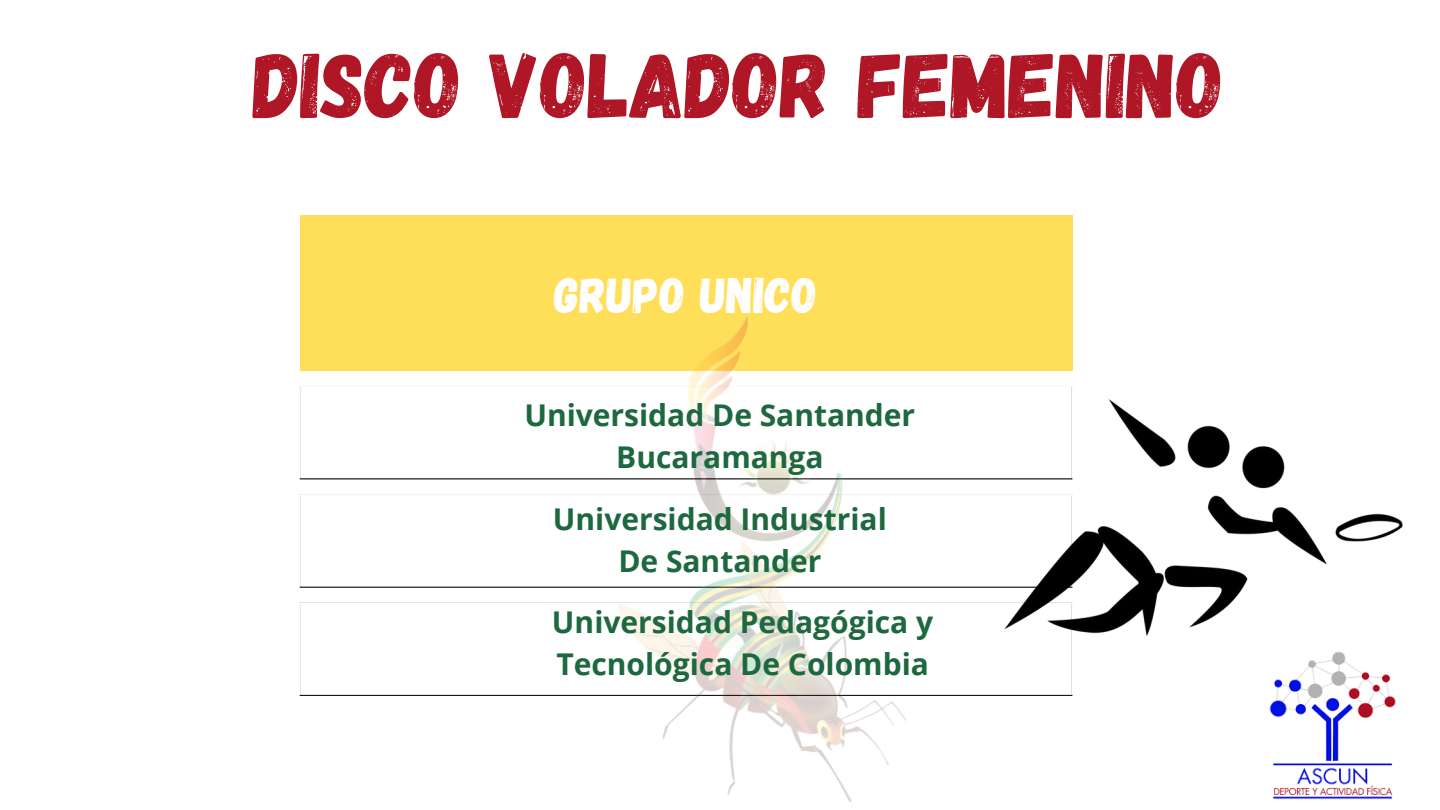
<style>
.page{position:relative;width:1440px;height:810px;background:#fff}
.page>*{position:absolute;margin:0;border:0;box-sizing:border-box;transform-origin:0 0}
.t1{font:92px "Gagalin";color:#af1626}
.t2{font:50px "Gagalin";color:#fff}
.t3{font:700 30px/42px "Open Sans";color:#1d683e;text-align:center}
</style>
<div class="page">
<div style="left:300px;top:216px;width:772px;height:155px;background:#ffde59"></div>
<svg style="left:300px;top:387px;width:772px;height:308px"></svg>
<hr style="left:300px;top:387px;width:1px;height:92px;background:#fbfdfa">
<hr style="left:1072px;top:387px;width:1px;height:92px;background:#fbfdfa">
<hr style="left:300px;top:386px;width:772px;height:1px;background:#fbfdfa">
<hr style="left:300px;top:495px;width:1px;height:92px;background:#fbfdfa">
<hr style="left:300px;top:494px;width:772px;height:1px;background:#fbfdfa">
<hr style="left:300px;top:603px;width:1px;height:92px;background:#fbfdfa">
<hr style="left:1072px;top:603px;width:1px;height:92px;background:#fbfdfa">
<hr style="left:300px;top:603px;width:772px;height:1px;background:#fbfdfa">
<hr style="left:300px;top:479px;width:772px;height:1px;background:#000">
<hr style="left:300px;top:587px;width:772px;height:1px;background:#000">
<hr style="left:300px;top:695px;width:772px;height:1px;background:#000">
<img style="left:585px;top:316px;width:335px;height:486px">
<img style="left:1269px;top:652px;width:127px;height:147px">
<img style="left:990px;top:397px;width:413px;height:246px">
<h1 class="t1" style="left:253px;top:26px;width:973px">DISCO VOLADOR FEMENINO</h1>
<h2 class="t2" style="left:555px;top:263px;width:265px">GRUPO UNICO</h2>
<p class="t3" style="left:524px;top:394px;width:392px">Universidad De Santander<br>Bucaramanga</p>
<p class="t3" style="left:553px;top:497px;width:336px">Universidad Industrial<br>De Santander</p>
<p class="t3" style="left:552px;top:601px;width:383px;text-align:left">Universidad Pedagógica y<br>Tecnológica De Colombia</p>
</div>
